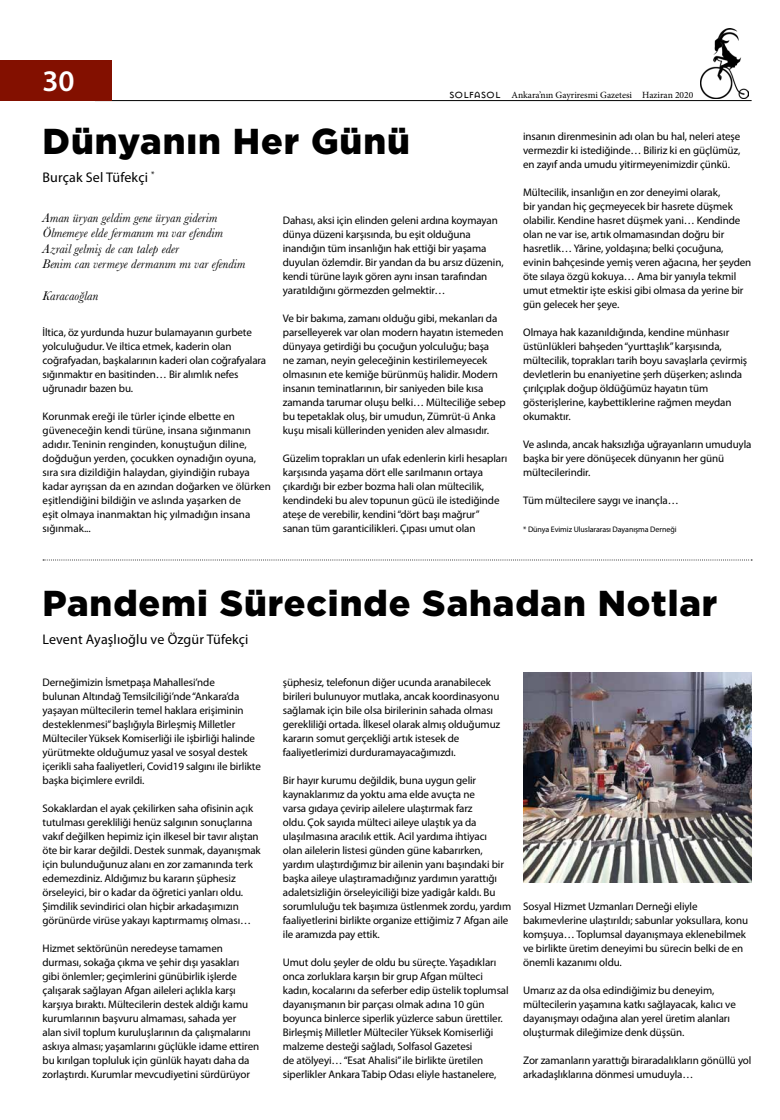
<style>
.page{position:relative;width:780px;height:1120px;background:#fff}
.page>*{position:absolute;margin:0;border:0;box-sizing:border-box;transform-origin:0 0}
.t1{font:900 36px "Gotham";letter-spacing:.025em;color:#000}
.t2{font:600 30px "Myriad Pro";color:#fff}
.t3{font:14px "Myriad Pro";letter-spacing:.01em;color:#000}
.t4{font:italic 13px/15.6px "Baskerville";letter-spacing:.005em;color:#000}
.t5{font:11px/14px "Myriad Pro";letter-spacing:-.01em;color:#000}
.t6{font:9.5px "Minion Pro";color:#000}
.t7{font:8px "Myriad Pro";letter-spacing:-.01em;color:#000}
.s1{font-family:"Mason Sans";font-size:14px}
</style>
<div class="page">
<hr style="left:95px;top:100px;width:656px;height:1px;background:#000">
<div style="left:0;top:60px;width:111px;height:41px;background:#831000"></div>
<img style="left:700px;top:28px;width:48px;height:71px">
<img style="left:523px;top:672px;width:228px;height:210px">
<svg style="left:43px;top:559px;width:709px;height:1px"></svg>
<h2 class="t2" style="left:43px;top:64px;width:34px">30</h2>
<p class="t6" style="left:449px;top:89px;width:245px"><span class="s1">solfasol</span> Ankara’nın Gayriresmi Gazetesi Haziran 2020</p>
<h1 class="t1" style="left:43px;top:116px;width:369px">Dünyanın Her Günü</h1>
<p class="t3" style="left:43px;top:170px;width:114px">Burçak Sel Tüfekçi <sup>*</sup></p>
<p class="t4" style="left:43px;top:209px;width:204px">Aman üryan geldim gene üryan giderim Ölmemeye elde fermanım mı var efendim Azrail gelmiş de can talep eder<br>Benim can vermeye dermanım mı var efendim</p>
<p class="t4" style="left:43px;top:287px;width:57px">Karacaoğlan</p>
<p class="t5" style="left:283px;top:214px;width:222px">Dahası, aksi için elinden geleni ardına koymayan dünya düzeni karşısında, bu eşit olduğuna inandığın tüm insanlığın hak ettiği bir yaşama duyulan özlemdir. Bir yandan da bu arsız düzenin, kendi türüne layık gören aynı insan tarafından yaratıldığını görmezden gelmektir…</p>
<p class="t5" style="left:283px;top:312px;width:224px">Ve bir bakıma, zamanı olduğu gibi, mekanları da parselleyerek var olan modern hayatın istemeden dünyaya getirdiği bu çocuğun yolculuğu; başa<br>ne zaman, neyin geleceğinin kestirilemeyecek olmasının ete kemiğe bürünmüş halidir. Modern insanın teminatlarının, bir saniyeden bile kısa zamanda tarumar oluşu belki… Mülteciliğe sebep bu tepetaklak oluş, bir umudun, Zümrüt-ü Anka kuşu misali küllerinden yeniden alev almasıdır.</p>
<p class="t5" style="left:283px;top:452px;width:226px">Güzelim toprakları un ufak edenlerin kirli hesapları karşısında yaşama dört elle sarılmanın ortaya çıkardığı bir ezber bozma hali olan mültecilik, kendindeki bu alev topunun gücü ile istediğinde ateşe de verebilir, kendini “dört başı mağrur” sanan tüm garanticilikleri. Çıpası umut olan</p>
<p class="t5" style="left:43px;top:326px;width:225px">İltica, öz yurdunda huzur bulamayanın gurbete yolculuğudur. Ve iltica etmek, kaderin olan coğrafyadan, başkalarının kaderi olan coğrafyalara sığınmaktır en basitinden… Bir alımlık nefes uğrunadır bazen bu.</p>
<p class="t5" style="left:43px;top:410px;width:230px">Korunmak ereği ile türler içinde elbette en güveneceğin kendi türüne, insana sığınmanın adıdır. Teninin renginden, konuştuğun diline, doğduğun yerden, çocukken oynadığın oyuna, sıra sıra dizildiğin halaydan, giyindiğin rubaya kadar ayrışsan da en azından doğarken ve ölürken eşitlendiğini bildiğin ve aslında yaşarken de<br>eşit olmaya inanmaktan hiç yılmadığın insana sığınmak...</p>
<p class="t5" style="left:523px;top:130px;width:219px;text-align:justify">insanın direnmesinin adı olan bu hal, neleri ateşe vermezdir ki istediğinde… Biliriz ki en güçlümüz, en zayıf anda umudu yitirmeyenimizdir çünkü.</p>
<p class="t5" style="left:523px;top:186px;width:230px">Mültecilik, insanlığın en zor deneyimi olarak,<br>bir yandan hiç geçmeyecek bir hasrete düşmek olabilir. Kendine hasret düşmek yani… Kendinde olan ne var ise, artık olmamasından doğru bir hasretlik… Yârine, yoldaşına; belki çocuğuna, evinin bahçesinde yemiş veren ağacına, her şeyden öte sılaya özgü kokuya… Ama bir yanıyla tekmil umut etmektir işte eskisi gibi olmasa da yerine bir gün gelecek her şeye.</p>
<p class="t5" style="left:523px;top:326px;width:225px">Olmaya hak kazanıldığında, kendine münhasır üstünlükleri bahşeden “yurttaşlık” karşısında, mültecilik, toprakları tarih boyu savaşlarla çevirmiş devletlerin bu enaniyetine şerh düşerken; aslında çırılçıplak doğup öldüğümüz hayatın tüm gösterişlerine, kaybettiklerine rağmen meydan okumaktır.</p>
<p class="t5" style="left:523px;top:438px;width:230px">Ve aslında, ancak haksızlığa uğrayanların umuduyla başka bir yere dönüşecek dünyanın her günü mültecilerindir.</p>
<p class="t5" style="left:523px;top:494px;width:157px">Tüm mültecilere saygı ve inançla…</p>
<p class="t7" style="left:523px;top:525px;width:155px">* Dünya Evimiz Uluslararası Dayanışma Derneği</p>
<h1 class="t1" style="left:43px;top:578px;width:676px">Pandemi Sürecinde Sahadan Notlar</h1>
<p class="t3" style="left:43px;top:632px;width:207px">Levent Ayaşlıoğlu ve Özgür Tüfekçi</p>
<p class="t5" style="left:43px;top:676px;width:220px">Derneğimizin İsmetpaşa Mahallesi’nde<br>bulunan Altındağ Temsilciliği’nde “Ankara’da yaşayan mültecilerin temel haklara erişiminin desteklenmesi” başlığıyla Birleşmiş Milletler Mülteciler Yüksek Komiserliği ile işbirliği halinde yürütmekte olduğumuz yasal ve sosyal destek içerikli saha faaliyetleri, Covid19 salgını ile birlikte başka biçimlere evrildi.</p>
<p class="t5" style="left:43px;top:802px;width:220px">Sokaklardan el ayak çekilirken saha ofisinin açık tutulması gerekliliği henüz salgının sonuçlarına vakıf değilken hepimiz için ilkesel bir tavır alıştan öte bir karar değildi. Destek sunmak, dayanışmak için bulunduğunuz alanı en zor zamanında terk edemezdiniz. Aldığımız bu kararın şüphesiz örseleyici, bir o kadar da öğretici yanları oldu.<br>Şimdilik sevindirici olan hiçbir arkadaşımızın görünürde virüse yakayı kaptırmamış olması…</p>
<p class="t5" style="left:43px;top:942px;width:218px">Hizmet sektörünün neredeyse tamamen durması, sokağa çıkma ve şehir dışı yasakları gibi önlemler; geçimlerini günübirlik işlerde çalışarak sağlayan Afgan aileleri açlıkla karşı karşıya bıraktı. Mültecilerin destek aldığı kamu kurumlarının başvuru almaması, sahada yer<br>alan sivil toplum kuruluşlarının da çalışmalarını askıya alması; yaşamlarını güçlükle idame ettiren bu kırılgan topluluk için günlük hayatı daha da zorlaştırdı. Kurumlar mevcudiyetini sürdürüyor</p>
<p class="t5" style="left:283px;top:676px;width:219px">şüphesiz, telefonun diğer ucunda aranabilecek birileri bulunuyor mutlaka, ancak koordinasyonu sağlamak için bile olsa birilerinin sahada olması gerekliliği ortada. İlkesel olarak almış olduğumuz kararın somut gerçekliği artık istesek de faaliyetlerimizi durduramayacağımızdı.</p>
<p class="t5" style="left:283px;top:774px;width:230px">Bir hayır kurumu değildik, buna uygun gelir kaynaklarımız da yoktu ama elde avuçta ne<br>varsa gıdaya çevirip ailelere ulaştırmak farz<br>oldu. Çok sayıda mülteci aileye ulaştık ya da ulaşılmasına aracılık ettik. Acil yardıma ihtiyacı<br>olan ailelerin listesi günden güne kabarırken, yardım ulaştırdığımız bir ailenin yanı başındaki bir başka aileye ulaştıramadığınız yardımın yarattığı adaletsizliğin örseleyiciliği bize yadigâr kaldı. Bu sorumluluğu tek başımıza üstlenmek zordu, yardım faaliyetlerini birlikte organize ettiğimiz 7 Afgan aile ile aramızda pay ettik.</p>
<p class="t5" style="left:283px;top:956px;width:227px">Umut dolu şeyler de oldu bu süreçte. Yaşadıkları onca zorluklara karşın bir grup Afgan mülteci kadın, kocalarını da seferber edip üstelik toplumsal dayanışmanın bir parçası olmak adına 10 gün boyunca binlerce siperlik yüzlerce sabun ürettiler.<br>Birleşmiş Milletler Mülteciler Yüksek Komiserliği malzeme desteği sağladı, Solfasol Gazetesi<br>de atölyeyi… “Esat Ahalisi” ile birlikte üretilen siperlikler Ankara Tabip Odası eliyle hastanelere,</p>
<p class="t5" style="left:523px;top:900px;width:226px">Sosyal Hizmet Uzmanları Derneği eliyle bakımevlerine ulaştırıldı; sabunlar yoksullara, konu komşuya… Toplumsal dayanışmaya eklenebilmek ve birlikte üretim deneyimi bu sürecin belki de en önemli kazanımı oldu.</p>
<p class="t5" style="left:523px;top:984px;width:214px">Umarız az da olsa edindiğimiz bu deneyim, mültecilerin yaşamına katkı sağlayacak, kalıcı ve dayanışmayı odağına alan yerel üretim alanları oluşturmak dileğimize denk düşsün.</p>
<p class="t5" style="left:523px;top:1054px;width:230px">Zor zamanların yarattığı biraradalıkların gönüllü yol arkadaşlıklarına dönmesi umuduyla…</p>
</div>
